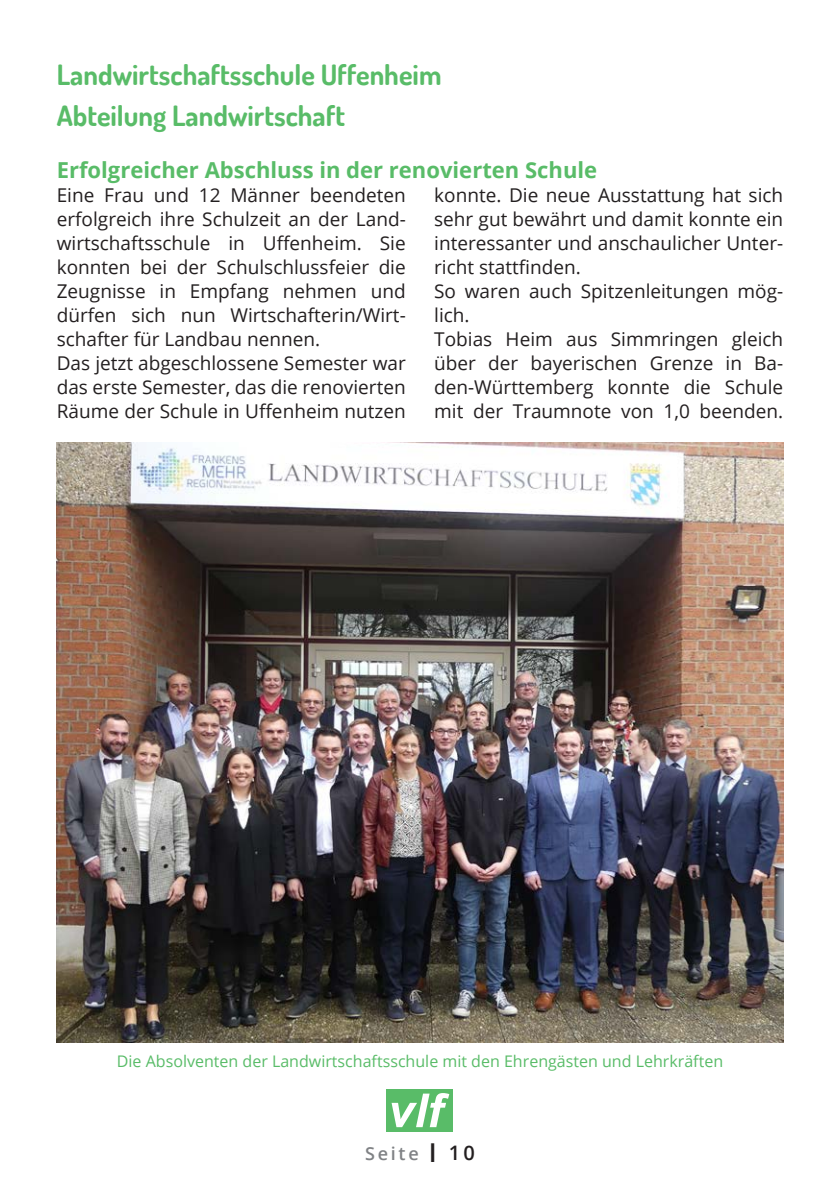
<style>
.page{position:relative;width:840px;height:1191px;background:#fff}
.page>*{position:absolute;margin:0;border:0;box-sizing:border-box;transform-origin:0 0}
.t1{font:700 28px/40px "Dosis";color:#59bc68}
.t2{font:700 22px "Open Sans";color:#59bc68}
.t3{font:19px/24px "Open Sans";color:#231f20}
.t4{font:600 18px "Open Sans";letter-spacing:.15em;color:#808285}
.t5{font:16px "Open Sans";color:#59bc68}
.s1{font-size:26px;color:#231f20}
.s2{font-size:20px;color:#231f20}
</style>
<div class="page">
<div style="left:386px;top:1089px;width:67px;height:42px;background:#59bc68"></div>
<svg style="left:391px;top:1093px;width:58px;height:34px"></svg>
<img style="left:57px;top:442px;width:725px;height:600px">
<h1 class="t1" style="left:57px;top:55px;width:386px">Landwirtschaftsschule Uffenheim<br>Abteilung Landwirtschaft</h1>
<p class="t2" style="left:57px;top:155px;width:541px">Erfolgreicher Abschluss in der renovierten Schule</p>
<p class="t3" style="left:57px;top:183px;width:350px">Eine Frau und 12 Männer beendeten erfolgreich ihre Schulzeit an der Land&shy;wirtschaftsschule in Uffenheim. Sie konnten bei der Schulschlussfeier die Zeugnisse in Empfang nehmen und dürfen sich nun Wirtschafterin/Wirt&shy;schafter für Landbau nennen.<br>Das jetzt abgeschlossene Semester war das erste Semester, das die renovierten Räume der Schule in Uffenheim nutzen</p>
<p class="t3" style="left:434px;top:183px;width:350px">konnte. Die neue Ausstattung hat sich sehr gut bewährt und damit konnte ein interessanter und anschaulicher Unter&shy;richt stattfinden.<br>So waren auch Spitzenleitungen mög&shy;lich.<br>Tobias Heim aus Simmringen gleich über der bayerischen Grenze in Ba&shy;den-Württemberg konnte die Schule mit der Traumnote von 1,0 beenden.</p>
<p class="t5" style="left:117px;top:1049px;width:607px">Die Absolventen der Landwirtschaftsschule mit den Ehrengästen und Lehrkräften</p>
<p class="t4" style="left:365px;top:1140px;width:111px">Seite <span class="s1">I</span> <span class="s2">10</span></p>
</div>
